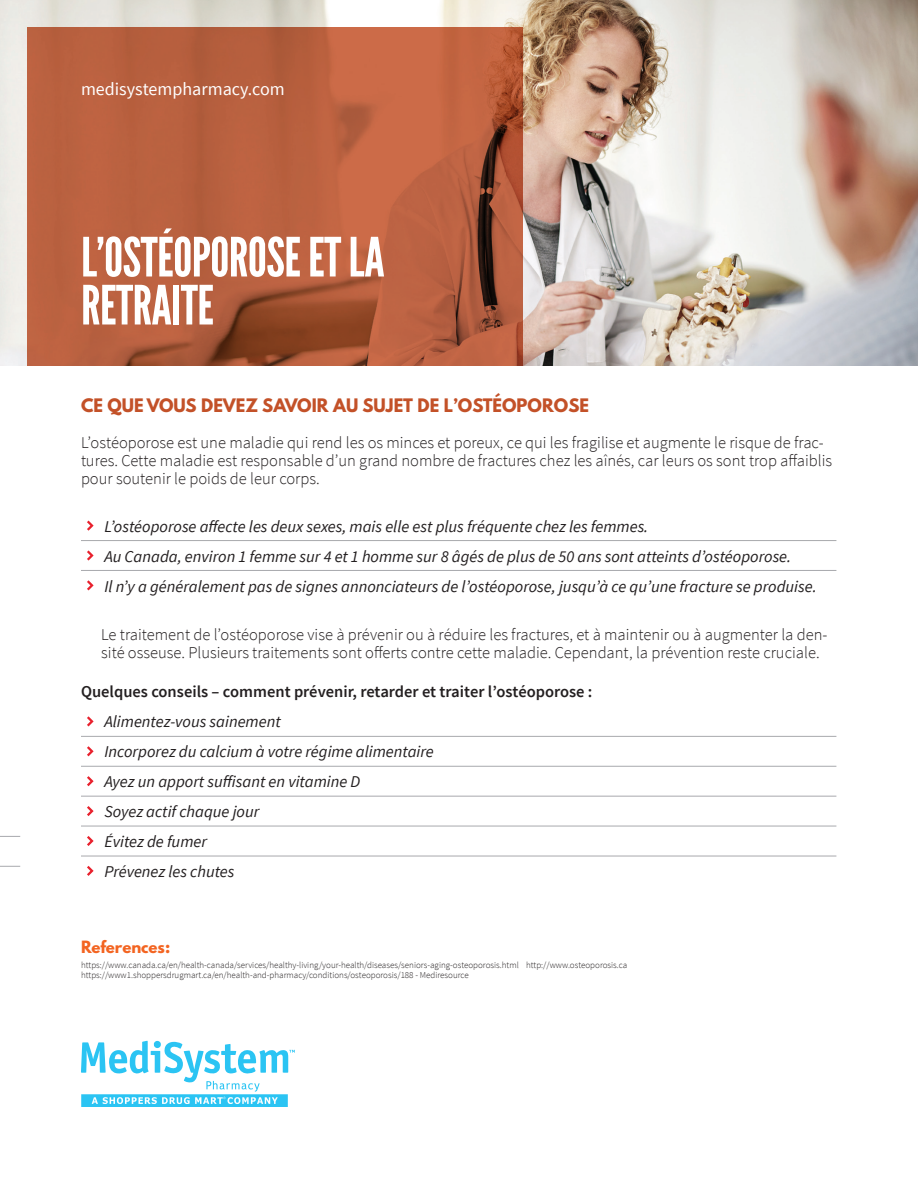
<style>
.page{position:relative;width:918px;height:1188px;background:#fff}
.page>*{position:absolute;margin:0;border:0;box-sizing:border-box;transform-origin:0 0}
.t1{font:54px/48px "League Gothic";letter-spacing:-.01em;color:#fff}
.t2{font:18px "Source Sans Pro";color:#fff}
.t3{font:300 16.5px/18px "Source Sans Pro";color:#231f20}
.t4{font:italic 16.5px "Source Sans Pro";color:#231f20}
.t5{font:600 16.5px "Source Sans Pro";color:#231f20}
.t6{font:700 16.5px "League Spartan";color:#c35128}
.t7{font:700 15px "League Spartan";color:#f36421}
.t8{font:300 9px "Source Sans Pro";color:#231f20}
</style>
<div class="page">
<img style="left:0;top:0;width:918px;height:366px">
<svg style="left:27px;top:27px;width:496px;height:339px;background:#b65e3e"></svg>
<div style="left:81px;top:1094px;width:207px;height:13px;background:#2bc4f3"></div>
<svg style="left:81px;top:1041px;width:214px;height:63px"></svg>
<svg style="left:87px;top:716px;width:7px;height:10px"></svg>
<svg style="left:87px;top:521px;width:7px;height:10px"></svg>
<svg style="left:87px;top:746px;width:7px;height:10px"></svg>
<svg style="left:87px;top:550px;width:7px;height:11px"></svg>
<svg style="left:87px;top:776px;width:7px;height:10px"></svg>
<svg style="left:87px;top:580px;width:7px;height:10px"></svg>
<svg style="left:87px;top:806px;width:7px;height:10px"></svg>
<svg style="left:87px;top:836px;width:7px;height:10px"></svg>
<svg style="left:87px;top:866px;width:7px;height:10px"></svg>
<hr style="left:81px;top:736px;width:755px;height:1px;background:#a8a9ad">
<hr style="left:81px;top:540px;width:755px;height:1px;background:#a8a9ad">
<hr style="left:81px;top:766px;width:755px;height:1px;background:#a8a9ad">
<hr style="left:81px;top:570px;width:755px;height:1px;background:#a8a9ad">
<hr style="left:81px;top:796px;width:755px;height:1px;background:#a8a9ad">
<hr style="left:81px;top:826px;width:755px;height:1px;background:#a8a9ad">
<svg style="left:0;top:836px;width:20px;height:1px"></svg>
<hr style="left:81px;top:856px;width:755px;height:1px;background:#a8a9ad">
<svg style="left:0;top:866px;width:20px;height:1px"></svg>
<p class="t2" style="left:81px;top:77px;width:205px">medisystempharmacy.com</p>
<p class="t1" style="left:81px;top:234px;width:305px">L’OSTÉOPOROSE ET LA<br>RETRAITE</p>
<p class="t6" style="left:81px;top:392px;width:510px">CE QUE VOUS DEVEZ SAVOIR AU SUJET DE L’OSTÉOPOROSE</p>
<p class="t3" style="left:81px;top:433px;width:753px">L’ostéoporose est une maladie qui rend les os minces et poreux, ce qui les fragilise et augmente le risque de frac&shy;tures. Cette maladie est responsable d’un grand nombre de fractures chez les aînés, car leurs os sont trop affaiblis pour soutenir le poids de leur corps.</p>
<p class="t4" style="left:104px;top:516px;width:545px">L’ostéoporose affecte les deux sexes, mais elle est plus fréquente chez les femmes.</p>
<p class="t4" style="left:104px;top:546px;width:688px">Au Canada, environ 1 femme sur 4 et 1 homme sur 8 âgés de plus de 50 ans sont atteints d’ostéoporose.</p>
<p class="t4" style="left:104px;top:576px;width:714px">Il n’y a généralement pas de signes annonciateurs de l’ostéoporose, jusqu’à ce qu’une fracture se produise.</p>
<p class="t3" style="left:101px;top:625px;width:728px">Le traitement de l’ostéoporose vise à prévenir ou à réduire les fractures, et à maintenir ou à augmenter la den&shy;sité osseuse. Plusieurs traitements sont offerts contre cette maladie. Cependant, la prévention reste cruciale.</p>
<p class="t5" style="left:81px;top:681px;width:513px">Quelques conseils – comment prévenir, retarder et traiter l’ostéoporose :</p>
<p class="t4" style="left:104px;top:711px;width:178px">Alimentez-vous sainement</p>
<p class="t4" style="left:104px;top:741px;width:331px">Incorporez du calcium à votre régime alimentaire</p>
<p class="t4" style="left:104px;top:771px;width:257px">Ayez un apport suffisant en vitamine D</p>
<p class="t4" style="left:104px;top:801px;width:157px">Soyez actif chaque jour</p>
<p class="t4" style="left:104px;top:831px;width:104px">Évitez de fumer</p>
<p class="t4" style="left:104px;top:861px;width:132px">Prévenez les chutes</p>
<p class="t7" style="left:81px;top:935px;width:91px">References:</p>
<p class="t8" style="left:81px;top:959px;width:548px">https://www.canada.ca/en/health-canada/services/healthy-living/your-health/diseases/seniors-aging-osteoporosis.html http://www.osteoporosis.ca</p>
<p class="t8" style="left:81px;top:970px;width:389px">https://www1.shoppersdrugmart.ca/en/health-and-pharmacy/conditions/osteoporosis/188 - Mediresource</p>
</div>
